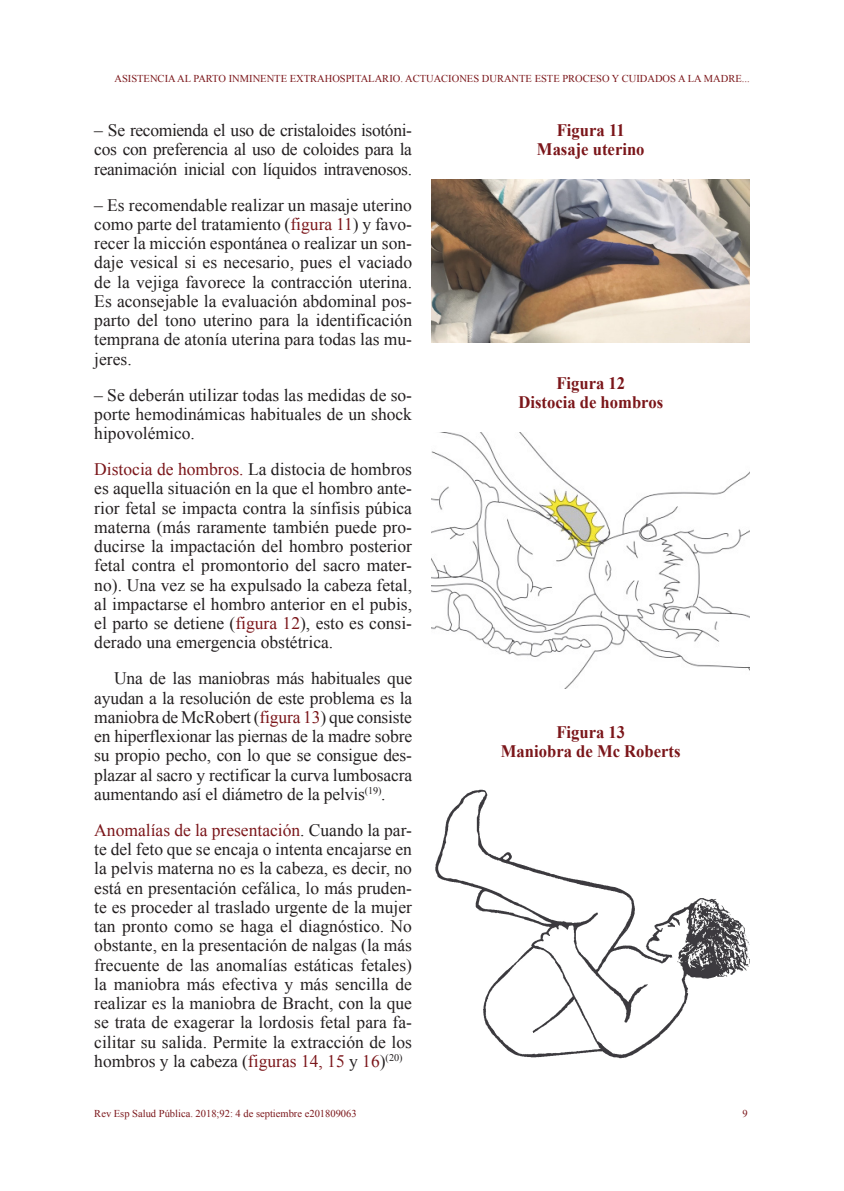
<style>
.page{position:relative;width:844px;height:1191px;background:#fff}
.page>*{position:absolute;margin:0;border:0;box-sizing:border-box;transform-origin:0 0}
.t1{font:17.5px/19.2px "Times New Roman";color:#231f20;text-align:justify}
.t2{font:700 17.5px/19.2px "Times New Roman";color:#7b161a;text-align:center;scale:.95 1}
.t3{font:10.5px "Times New Roman";color:#7b161a}
.s1{color:#7b161a}
</style>
<div class="page">
<img style="left:432px;top:180px;width:317px;height:162px">
<img style="left:432px;top:432px;width:317px;height:256px">
<img style="left:435px;top:789px;width:314px;height:270px">
<p class="t3" style="left:114px;top:71px;width:636px">ASISTENCIA AL PARTO INMINENTE EXTRAHOSPITALARIO. ACTUACIONES DURANTE ESTE PROCESO Y CUIDADOS A LA MADRE...</p>
<p class="t1" style="left:94px;top:120px;width:319px">– Se recomienda el uso de cristaloides isotóni&shy;cos con preferencia al uso de coloides para la reanimación inicial con líquidos intravenosos.</p>
<p class="t1" style="left:94px;top:195px;width:319px">– Es recomendable realizar un masaje uterino como parte del tratamiento (<span class="s1">figura 11</span>) y favo&shy;recer la micción espontánea o realizar un son&shy;daje vesical si es necesario, pues el vaciado de la vejiga favorece la contracción uterina.<br>Es aconsejable la evaluación abdominal pos&shy;parto del tono uterino para la identificación temprana de atonía uterina para todas las mu&shy;jeres.</p>
<p class="t1" style="left:94px;top:385px;width:319px">– Se deberán utilizar todas las medidas de so&shy;porte hemodinámicas habituales de un shock hipovolémico.</p>
<p class="t1" style="left:94px;top:459px;width:319px"><span class="s1">Distocia de hombros.</span> La distocia de hombros es aquella situación en la que el hombro ante&shy;rior fetal se impacta contra la sínfisis púbica materna (más raramente también puede pro&shy;ducirse la impactación del hombro posterior fetal contra el promontorio del sacro mater&shy;no). Una vez se ha expulsado la cabeza fetal, al impactarse el hombro anterior en el pubis, el parto se detiene (<span class="s1">figura 12</span>), esto es consi&shy;derado una emergencia obstétrica.</p>
<p class="t1" style="left:94px;top:668px;width:319px;text-indent:20px">Una de las maniobras más habituales que ayudan a la resolución de este problema es la maniobra de McRobert (<span class="s1">figura 13</span>) que consiste en hiperflexionar las piernas de la madre sobre su propio pecho, con lo que se consigue des&shy;plazar al sacro y rectificar la curva lumbosacra aumentando así el diámetro de la pelvis<sup>(19)</sup>.</p>
<p class="t1" style="left:94px;top:820px;width:319px"><span class="s1">Anomalías de la presentación</span>. Cuando la par&shy;te del feto que se encaja o intenta encajarse en la pelvis materna no es la cabeza, es decir, no está en presentación cefálica, lo más pruden&shy;te es proceder al traslado urgente de la mujer tan pronto como se haga el diagnóstico. No obstante, en la presentación de nalgas (la más frecuente de las anomalías estáticas fetales) la maniobra más efectiva y más sencilla de realizar es la maniobra de Bracht, con la que se trata de exagerar la lordosis fetal para fa&shy;cilitar su salida. Permite la extracción de los hombros y la cabeza (<span class="s1">figuras 14, 15</span> y <span class="s1">16</span>)<sup>(20)</sup></p>
<p class="t2" style="left:537px;top:120px;width:115px">Figura 11<br>Masaje uterino</p>
<p class="t2" style="left:518px;top:373px;width:154px">Figura 12<br>Distocia de hombros</p>
<p class="t2" style="left:501px;top:722px;width:191px">Figura 13<br>Maniobra de Mc Roberts</p>
<p class="t3" style="left:94px;top:1106px;width:264px">Rev Esp Salud Pública. 2018;92: 4 de septiembre e201809063</p>
<p class="t3" style="left:742px;top:1106px;width:7px">9</p>
</div>
